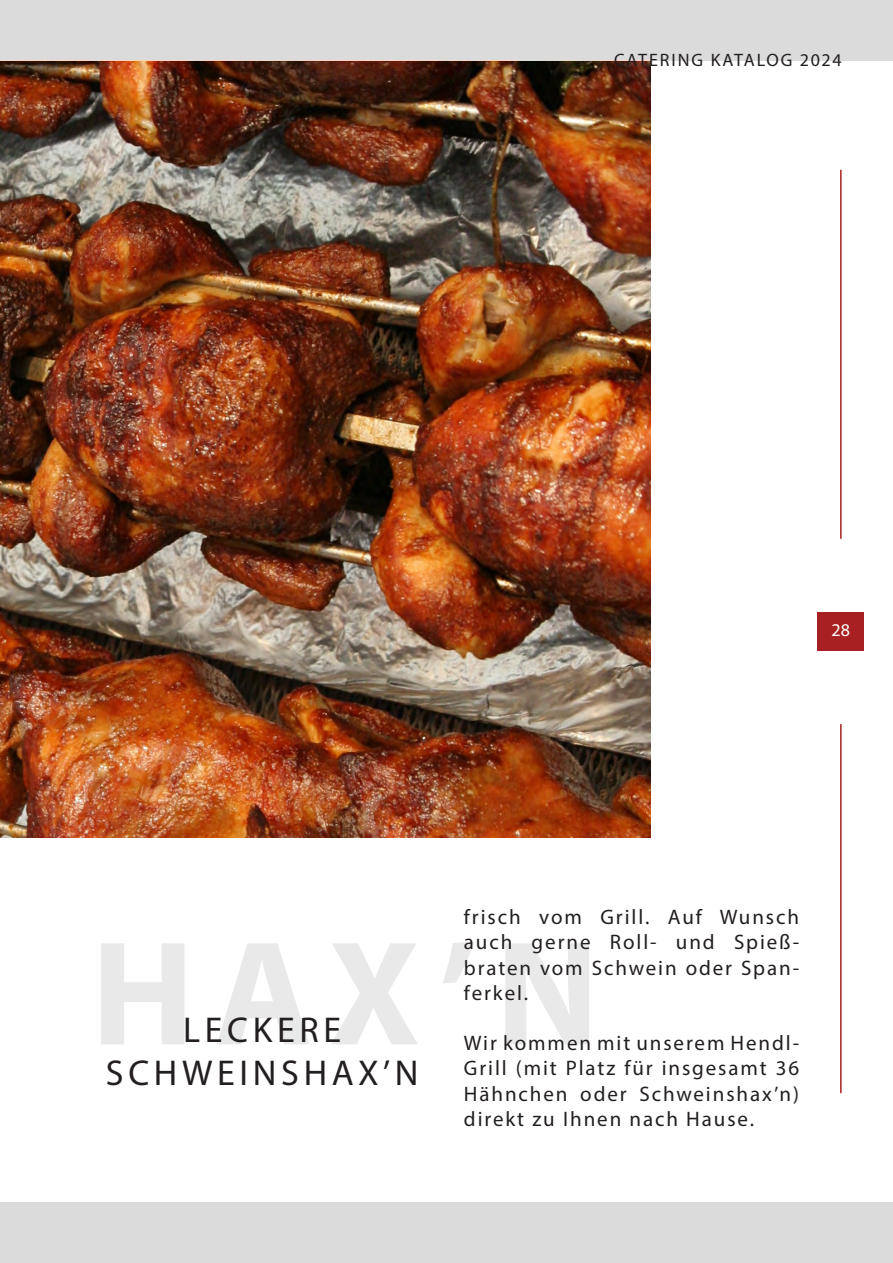
<style>
.page{position:relative;width:893px;height:1263px;background:#fff}
.page>*{position:absolute;margin:0;border:0;box-sizing:border-box;transform-origin:0 0}
.t1{font:700 150px "Myriad Pro";color:#231f20}
.Center{font:36px "Myriad Pro";letter-spacing:.13em;color:#231f20}
.Left_Justify{font:21px/25.2px "Myriad Pro";letter-spacing:.09em;color:#231f20;text-align:justify}
.t2{font:18px "Myriad Pro";letter-spacing:.11em;color:#231f20}
.t3{font:18px "Myriad Pro";color:#fff}
</style>
<div class="page">
<img style="left:0;top:60px;width:650px;height:777px">
<div style="left:0;top:0;width:893px;height:60px;background:#dbdbdb"></div>
<div style="left:0;top:1203px;width:893px;height:60px;background:#dbdbdb"></div>
<div style="left:817px;top:612px;width:47px;height:39px;background:#a92022"></div>
<hr style="left:840px;top:170px;width:2px;height:369px;background:#a92022">
<hr style="left:840px;top:724px;width:2px;height:369px;background:#a92022">
<p class="t2" style="left:614px;top:49px;width:229px">CATERING KATALOG 2024</p>
<p class="t3" style="left:831px;top:619px;width:20px">28</p>
<p class="Left_Justify" style="left:464px;top:904px;width:337px">frisch vom Grill. Auf Wunsch auch gerne Roll- und Spieß&shy;braten vom Schwein oder Span&shy;ferkel.</p>
<p class="Left_Justify" style="left:464px;top:1030px;width:337px">Wir kommen mit unserem Hendl-Grill (mit Platz für insgesamt 36<br>Hähnchen oder Schweinshax’n) direkt zu Ihnen nach Hause.</p>
<h1 class="t1" style="left:91px;top:896px;width:509px">HAX’N</h1>
<p class="Center" style="left:183px;top:1007px;width:159px">LECKERE</p>
<p class="Center" style="left:106px;top:1050px;width:314px">SCHWEINSHAX’N</p>
</div>
